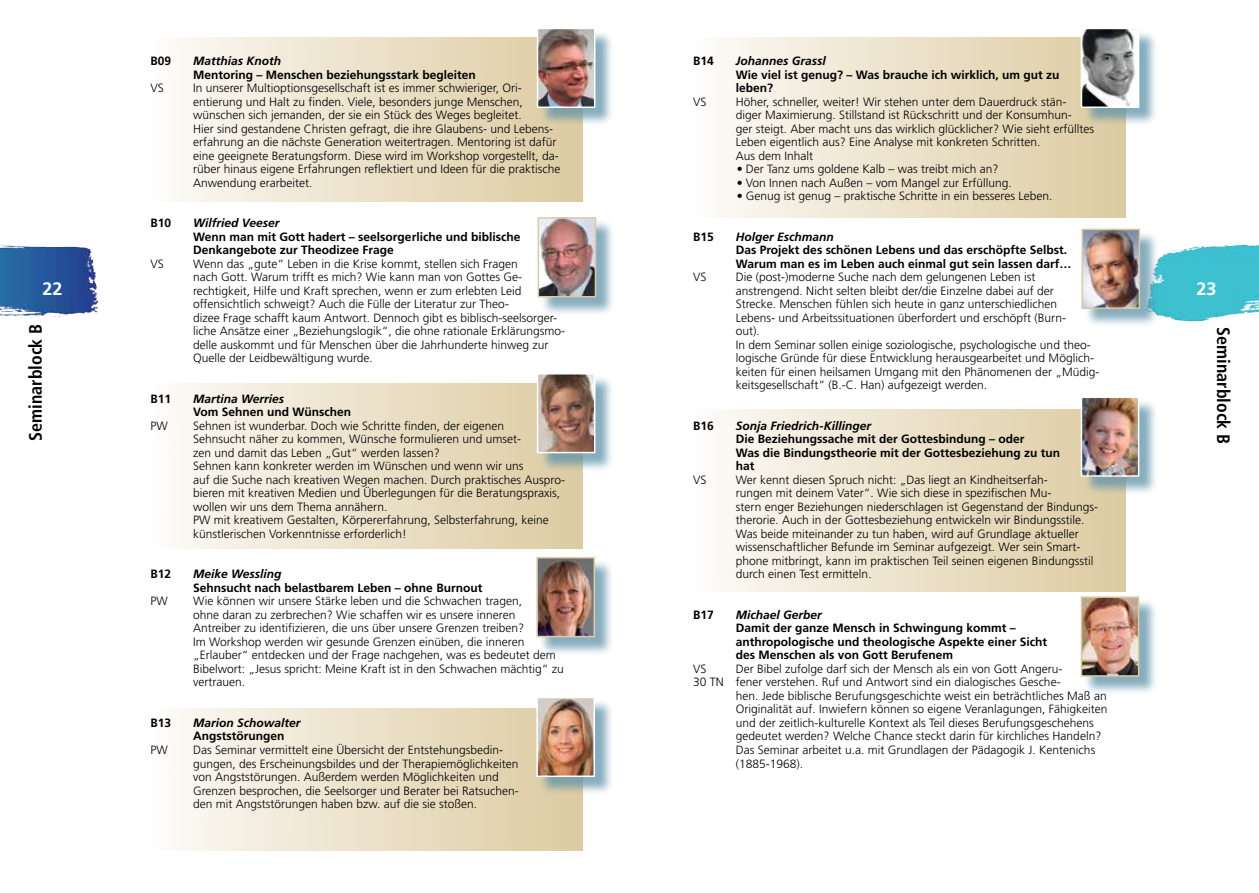
<style>
.page{position:relative;width:1259px;height:893px;background:#fff}
.page>*{position:absolute;margin:0;border:0;box-sizing:border-box;transform-origin:0 0}
.t1{font:700 condensed 18px "Frutiger";color:#000}
.t2{font:700 18px "Frutiger";color:#fff}
.t3{font:300 12px/13.5px "Frutiger";color:#000}
.t4{font:700 12px/13.5px "Frutiger";color:#000}
.t5{font:italic 700 12px "Frutiger";color:#000}
</style>
<div class="page">
<img style="left:1158px;top:243px;width:101px;height:26px">
<div style="left:151px;top:708px;width:432px;height:142px;background:linear-gradient(to right,#fdfbf7,#dccba0)"></div>
<div style="left:151px;top:37px;width:432px;height:165px;background:linear-gradient(to right,#fdfbf7,#dccba0)"></div>
<img style="left:0;top:245px;width:92px;height:71px">
<div style="left:693px;top:37px;width:432px;height:180px;background:linear-gradient(to right,#fdfbf8,#dccba0)"></div>
<div style="left:151px;top:384px;width:432px;height:165px;background:linear-gradient(to right,#fdfbf7,#dccba0)"></div>
<div style="left:693px;top:409px;width:432px;height:182px;background:linear-gradient(to right,#fdfbf8,#dccba0)"></div>
<div style="left:539px;top:30px;width:75px;height:97px;background:#5e91a8;opacity:.75"></div>
<img style="left:540px;top:31px;width:52px;height:74px">
<div style="left:537px;top:28px;width:58px;height:80px;border:2px solid #fff"></div>
<div style="left:540px;top:219px;width:75px;height:97px;background:#5e91a8;opacity:.75"></div>
<img style="left:540px;top:220px;width:53px;height:74px">
<div style="left:537px;top:217px;width:59px;height:80px;border:2px solid #dccba2"></div>
<div style="left:539px;top:375px;width:75px;height:97px;background:#5e91a8;opacity:.75"></div>
<img style="left:540px;top:376px;width:52px;height:74px">
<div style="left:537px;top:373px;width:58px;height:80px;border:2px solid #fff"></div>
<div style="left:538px;top:559px;width:76px;height:97px;background:#5e91a8;opacity:.75"></div>
<img style="left:539px;top:560px;width:53px;height:74px">
<div style="left:536px;top:557px;width:59px;height:80px;border:2px solid #dccba2"></div>
<div style="left:538px;top:699px;width:76px;height:97px;background:#5e91a8;opacity:.75"></div>
<img style="left:539px;top:700px;width:53px;height:74px">
<div style="left:536px;top:697px;width:59px;height:80px;border:2px solid #fff"></div>
<div style="left:1083px;top:30px;width:75px;height:97px;background:#5e91a8;opacity:.75"></div>
<img style="left:1083px;top:31px;width:53px;height:74px">
<div style="left:1080px;top:28px;width:59px;height:80px;border:2px solid #fff"></div>
<div style="left:1083px;top:231px;width:75px;height:97px;background:#5e91a8;opacity:.75"></div>
<img style="left:1084px;top:232px;width:53px;height:74px">
<div style="left:1081px;top:229px;width:59px;height:80px;border:2px solid #dccba2"></div>
<div style="left:1083px;top:599px;width:75px;height:96px;background:#5e91a8;opacity:.75"></div>
<img style="left:1083px;top:599px;width:53px;height:75px">
<div style="left:1080px;top:596px;width:59px;height:81px;border:2px solid #dccba2"></div>
<div style="left:1083px;top:399px;width:75px;height:96px;background:#5e91a8;opacity:.75"></div>
<img style="left:1083px;top:399px;width:53px;height:75px">
<div style="left:1080px;top:396px;width:59px;height:81px;border:2px solid #fff"></div>
<h1 class="t2" style="left:43px;top:278px;width:22px">22</h1>
<h1 class="t1" style="left:25px;top:441px;width:118px;rotate:-90deg">Seminarblock B</h1>
<p class="t4" style="left:151px;top:54px;width:22px">B09</p>
<p class="t5" style="left:193px;top:54px;width:90px">Matthias Knoth</p>
<p class="t4" style="left:193px;top:68px;width:284px">Mentoring – Menschen beziehungsstark begleiten</p>
<p class="t3" style="left:151px;top:82px;width:15px">VS</p>
<p class="t3" style="left:193px;top:82px;width:369px">In unserer Multioptionsgesellschaft ist es immer schwieriger, Ori&shy;entierung und Halt zu finden. Viele, besonders junge Menschen, wünschen sich jemanden, der sie ein Stück des Weges begleitet.<br>Hier sind gestandene Christen gefragt, die ihre Glaubens- und Lebens&shy;erfahrung an die nächste Generation weitertragen. Mentoring ist dafür eine geeignete Beratungsform. Diese wird im Workshop vorgestellt, da&shy;rüber hinaus eigene Erfahrungen reflektiert und Ideen für die praktische Anwendung erarbeitet.</p>
<p class="t4" style="left:151px;top:216px;width:22px">B10</p>
<p class="t5" style="left:193px;top:216px;width:88px">Wilfried Veeser</p>
<p class="t4" style="left:193px;top:230px;width:329px">Wenn man mit Gott hadert – seelsorgerliche und biblische<br>Denkangebote zur Theodizee Frage</p>
<p class="t3" style="left:151px;top:257px;width:15px">VS</p>
<p class="t3" style="left:193px;top:257px;width:374px">Wenn das „gute“ Leben in die Krise kommt, stellen sich Fragen<br>nach Gott. Warum trifft es mich? Wie kann man von Gottes Ge&shy;rechtigkeit, Hilfe und Kraft sprechen, wenn er zum erlebten Leid offensichtlich schweigt? Auch die Fülle der Literatur zur Theo-<br>dizee Frage schafft kaum Antwort. Dennoch gibt es biblisch-seelsorger&shy;liche Ansätze einer „Beziehungslogik“, die ohne rationale Erklärungsmo&shy;delle auskommt und für Menschen über die Jahrhunderte hinweg zur Quelle der Leidbewältigung wurde.</p>
<p class="t4" style="left:151px;top:392px;width:22px">B11</p>
<p class="t5" style="left:193px;top:392px;width:93px">Martina Werries</p>
<p class="t4" style="left:193px;top:405px;width:160px">Vom Sehnen und Wünschen</p>
<p class="t3" style="left:151px;top:419px;width:19px">PW</p>
<p class="t3" style="left:193px;top:419px;width:373px">Sehnen ist wunderbar. Doch wie Schritte finden, der eigenen<br>Sehnsucht näher zu kommen, Wünsche formulieren und umset-<br>zen und damit das Leben „Gut“ werden lassen?<br>Sehnen kann konkreter werden im Wünschen und wenn wir uns<br>auf die Suche nach kreativen Wegen machen. Durch praktisches Auspro&shy;bieren mit kreativen Medien und Überlegungen für die Beratungspraxis, wollen wir uns dem Thema annähern.<br>PW mit kreativem Gestalten, Körpererfahrung, Selbsterfahrung, keine künstlerischen Vorkenntnisse erforderlich!</p>
<p class="t4" style="left:151px;top:567px;width:22px">B12</p>
<p class="t5" style="left:193px;top:567px;width:90px">Meike Wessling</p>
<p class="t4" style="left:193px;top:581px;width:291px">Sehnsucht nach belastbarem Leben – ohne Burnout</p>
<p class="t3" style="left:151px;top:595px;width:19px">PW</p>
<p class="t3" style="left:193px;top:595px;width:372px">Wie können wir unsere Stärke leben und die Schwachen tragen,<br>ohne daran zu zerbrechen? Wie schaffen wir es unsere inneren Antreiber zu identifizieren, die uns über unsere Grenzen treiben?<br>Im Workshop werden wir gesunde Grenzen einüben, die inneren „Erlauber“ entdecken und der Frage nachgehen, was es bedeutet dem Bibelwort: „Jesus spricht: Meine Kraft ist in den Schwachen mächtig“ zu vertrauen.</p>
<p class="t4" style="left:151px;top:716px;width:22px">B13</p>
<p class="t5" style="left:193px;top:716px;width:109px">Marion Schowalter</p>
<p class="t4" style="left:193px;top:729px;width:93px">Angststörungen</p>
<p class="t3" style="left:151px;top:743px;width:19px">PW</p>
<p class="t3" style="left:193px;top:743px;width:327px">Das Seminar vermittelt eine Übersicht der Entstehungsbedin&shy;gungen, des Erscheinungsbildes und der Therapiemöglichkeiten von Angststörungen. Außerdem werden Möglichkeiten und Grenzen besprochen, die Seelsorger und Berater bei Ratsuchen&shy;den mit Angststörungen haben bzw. auf die sie stoßen.</p>
<p class="t4" style="left:693px;top:54px;width:22px">B14</p>
<p class="t5" style="left:736px;top:54px;width:92px">Johannes Grassl</p>
<p class="t4" style="left:736px;top:68px;width:325px">Wie viel ist genug? – Was brauche ich wirklich, um gut zu leben?</p>
<p class="t3" style="left:693px;top:95px;width:15px">VS</p>
<p class="t3" style="left:736px;top:95px;width:360px">Höher, schneller, weiter! Wir stehen unter dem Dauerdruck stän&shy;diger Maximierung. Stillstand ist Rückschritt und der Konsumhun-<br>ger steigt. Aber macht uns das wirklich glücklicher? Wie sieht erfülltes Leben eigentlich aus? Eine Analyse mit konkreten Schritten.<br>Aus dem Inhalt</p>
<p class="t3" style="left:737px;top:163px;width:263px">• Der Tanz ums goldene Kalb – was treibt mich an?</p>
<p class="t3" style="left:737px;top:176px;width:277px">• Von Innen nach Außen – vom Mangel zur Erfüllung.</p>
<p class="t3" style="left:737px;top:190px;width:317px">• Genug ist genug – praktische Schritte in ein besseres Leben.</p>
<p class="t4" style="left:693px;top:230px;width:22px">B15</p>
<p class="t5" style="left:736px;top:230px;width:100px">Holger Eschmann</p>
<p class="t4" style="left:736px;top:243px;width:337px">Das Projekt des schönen Lebens und das erschöpfte Selbst.<br>Warum man es im Leben auch einmal gut sein lassen darf…</p>
<p class="t3" style="left:693px;top:271px;width:15px">VS</p>
<p class="t3" style="left:736px;top:271px;width:365px">Die (post-)moderne Suche nach dem gelungenen Leben ist anstrengend. Nicht selten bleibt der/die Einzelne dabei auf der<br>Strecke. Menschen fühlen sich heute in ganz unterschiedlichen Lebens- und Arbeitssituationen überfordert und erschöpft (Burn-<br>out).<br>In dem Seminar sollen einige soziologische, psychologische und theo&shy;logische Gründe für diese Entwicklung herausgearbeitet und Möglich&shy;keiten für einen heilsamen Umgang mit den Phänomenen der „Müdig&shy;keitsgesellschaft“ (B.-C. Han) aufgezeigt werden.</p>
<p class="t4" style="left:693px;top:419px;width:22px">B16</p>
<p class="t5" style="left:736px;top:419px;width:137px">Sonja Friedrich-Killinger</p>
<p class="t4" style="left:736px;top:432px;width:326px">Die Beziehungssache mit der Gottesbindung – oder<br>Was die Bindungstheorie mit der Gottesbeziehung zu tun hat</p>
<p class="t3" style="left:693px;top:473px;width:15px">VS</p>
<p class="t3" style="left:736px;top:473px;width:364px">Wer kennt diesen Spruch nicht: „Das liegt an Kindheitserfah-<br>rungen mit deinem Vater“. Wie sich diese in spezifischen Mu-<br>stern enger Beziehungen niederschlagen ist Gegenstand der Bindungs&shy;therorie. Auch in der Gottesbeziehung entwickeln wir Bindungsstile.<br>Was beide miteinander zu tun haben, wird auf Grundlage aktueller wissenschaftlicher Befunde im Seminar aufgezeigt. Wer sein Smart&shy;phone mitbringt, kann im praktischen Teil seinen eigenen Bindungsstil durch einen Test ermitteln.</p>
<p class="t4" style="left:693px;top:608px;width:22px">B17</p>
<p class="t5" style="left:736px;top:608px;width:88px">Michael Gerber</p>
<p class="t4" style="left:736px;top:621px;width:313px">Damit der ganze Mensch in Schwingung kommt – anthropologische und theologische Aspekte einer Sicht des Menschen als von Gott Berufenem</p>
<p class="t3" style="left:693px;top:662px;width:15px">VS</p>
<p class="t3" style="left:736px;top:662px;width:328px">Der Bibel zufolge darf sich der Mensch als ein von Gott Angeru-</p>
<p class="t3" style="left:693px;top:676px;width:369px">30 TN fener verstehen. Ruf und Antwort sind ein dialogisches Gesche-</p>
<p class="t3" style="left:736px;top:689px;width:372px">hen. Jede biblische Berufungsgeschichte weist ein beträchtliches Maß an</p>
<p class="t3" style="left:736px;top:703px;width:373px">Originalität auf. Inwiefern können so eigene Veranlagungen, Fähigkeiten</p>
<p class="t3" style="left:736px;top:716px;width:359px">und der zeitlich-kulturelle Kontext als Teil dieses Berufungsgeschehens</p>
<p class="t3" style="left:736px;top:730px;width:367px">gedeutet werden? Welche Chance steckt darin für kirchliches Handeln?</p>
<p class="t3" style="left:736px;top:743px;width:361px">Das Seminar arbeitet u.a. mit Grundlagen der Pädagogik J. Kentenichs</p>
<p class="t3" style="left:736px;top:757px;width:69px">(1885-1968).</p>
<h1 class="t2" style="left:1196px;top:278px;width:22px">23</h1>
<h1 class="t1" style="left:1234px;top:327px;width:118px;rotate:90deg">Seminarblock B</h1>
</div>
